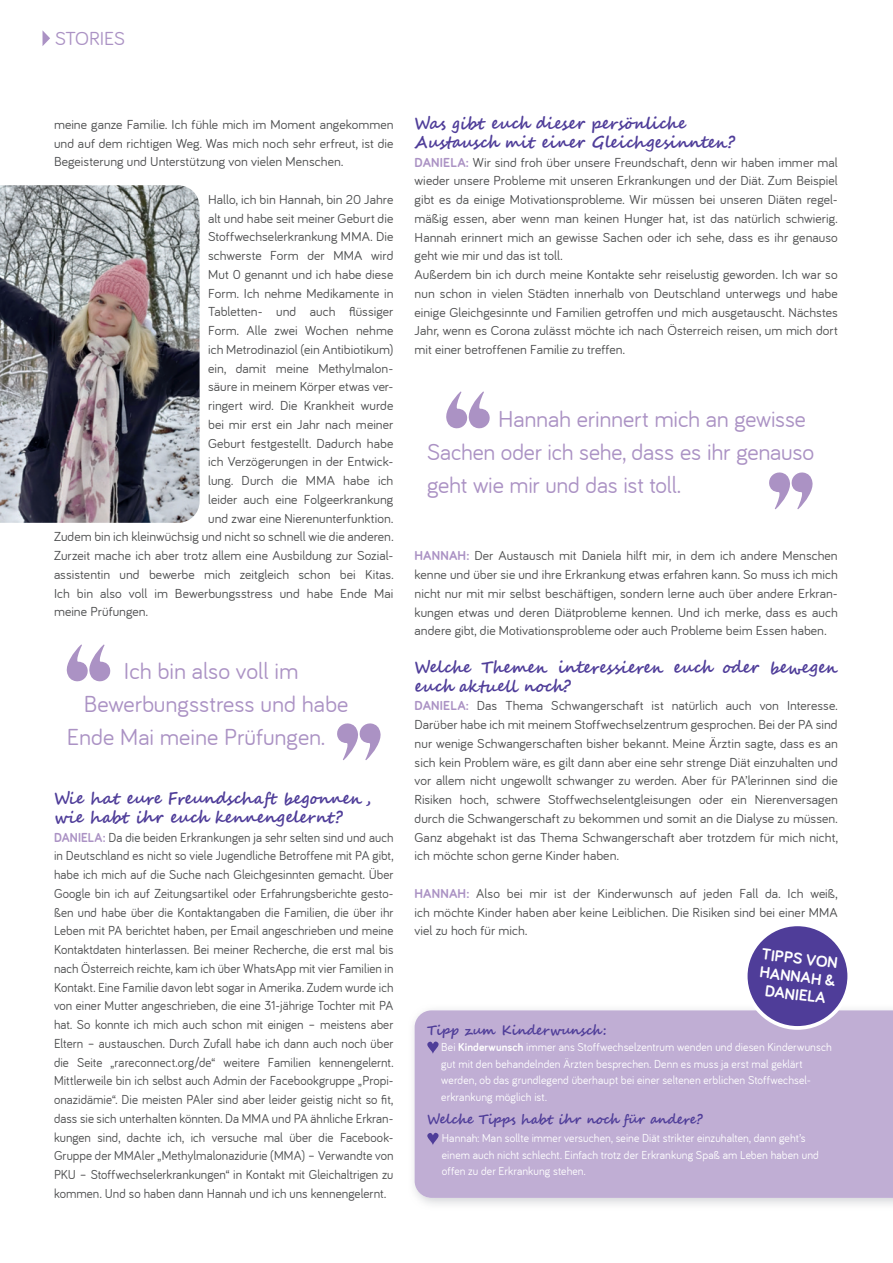
<style>
.page{position:relative;width:893px;height:1263px;background:#fff}
.page>*{position:absolute;margin:0;border:0;box-sizing:border-box;transform-origin:0 0}
.t1{font:24px/33px "Bariol";letter-spacing:-.005em;color:#ab92c4}
.t2{font:19.5px "Bariol";color:#ab92c4}
.t3{font:700 16.5px/18.8px "Segoe Script";color:#4f3d99;scale:.95 1}
.t4{font:700 16.5px/18px "Bariol";color:#fff;text-align:center}
.t5{font:13.5px/18.8px "Bariol";letter-spacing:.005em;color:#4b4c4d;text-align:justify}
.t6{font:13.5px/18.8px "Bariol";letter-spacing:.005em;color:#4b4c4d;text-align:justify;scale:.95 1}
.t7{font:700 13.5px "Segoe Script";color:#4f3d99;scale:.95 1}
.t8{font:12px/16.5px "Bariol";letter-spacing:.01em;color:#fff;scale:.95 1}
.s1{font-weight:700;color:#ab92c4}
.s2{font-weight:700}
</style>
<div class="page">
<img style="left:413px;top:1024px;width:480px;height:181px">
<div style="left:415px;top:1010px;width:478px;height:188px;background:#c0aed4"></div>
<img style="left:0;top:185px;width:200px;height:338px">
<svg style="left:423px;top:1041px;width:20px;height:13px"></svg>
<svg style="left:423px;top:1132px;width:20px;height:13px"></svg>
<svg style="left:66px;top:644px;width:45px;height:38px"></svg>
<svg style="left:337px;top:723px;width:44px;height:37px"></svg>
<svg style="left:446px;top:391px;width:44px;height:38px"></svg>
<svg style="left:769px;top:472px;width:44px;height:37px"></svg>
<div style="left:746px;top:924px;width:103px;height:104px;background:#4f3d99;border-radius:50%"></div>
<div style="left:744px;top:922px;width:107px;height:108px;border:4px solid #fff;border-radius:50%"></div>
<svg style="left:43px;top:31px;width:7px;height:15px"></svg>
<h2 class="t2" style="left:55px;top:25px;width:72px">STORIES</h2>
<p class="t5" style="left:54px;top:114px;width:341px">meine ganze Familie. Ich fühle mich im Moment angekommen und auf dem richtigen Weg. Was mich noch sehr erfreut, ist die Begeisterung und Unterstützung von vielen Menschen.</p>
<p class="t5" style="left:208px;top:189px;width:187px">Hallo, ich bin Hannah, bin 20 Jahre</p>
<p class="t5" style="left:208px;top:208px;width:187px">alt und habe seit meiner Geburt die</p>
<p class="t5" style="left:208px;top:227px;width:187px">Stoffwechselerkrankung MMA. Die</p>
<p class="t5" style="left:208px;top:246px;width:187px">schwerste Form der MMA wird</p>
<p class="t5" style="left:208px;top:264px;width:187px">Mut 0 genannt und ich habe diese</p>
<p class="t5" style="left:208px;top:283px;width:187px">Form. Ich nehme Medikamente in</p>
<p class="t5" style="left:208px;top:302px;width:187px">Tabletten- und auch flüssiger</p>
<p class="t5" style="left:208px;top:321px;width:187px">Form. Alle zwei Wochen nehme</p>
<p class="t5" style="left:208px;top:339px;width:187px">ich Metrodinaziol (ein Antibiotikum)</p>
<p class="t5" style="left:208px;top:358px;width:187px">ein, damit meine Methylmalon-</p>
<p class="t5" style="left:208px;top:377px;width:187px">säure in meinem Körper etwas ver-</p>
<p class="t5" style="left:208px;top:396px;width:187px">ringert wird. Die Krankheit wurde</p>
<p class="t5" style="left:208px;top:414px;width:187px">bei mir erst ein Jahr nach meiner</p>
<p class="t5" style="left:208px;top:433px;width:187px">Geburt festgestellt. Dadurch habe</p>
<p class="t5" style="left:208px;top:452px;width:187px">ich Verzögerungen in der Entwick-</p>
<p class="t5" style="left:208px;top:471px;width:187px">lung. Durch die MMA habe ich</p>
<p class="t5" style="left:208px;top:489px;width:187px">leider auch eine Folgeerkrankung</p>
<p class="t5" style="left:208px;top:508px;width:187px">und zwar eine Nierenunterfunktion.</p>
<p class="t5" style="left:54px;top:527px;width:341px">Zudem bin ich kleinwüchsig und nicht so schnell wie die anderen.</p>
<p class="t5" style="left:54px;top:546px;width:341px">Zurzeit mache ich aber trotz allem eine Ausbildung zur Sozial-</p>
<p class="t5" style="left:54px;top:564px;width:341px">assistentin und bewerbe mich zeitgleich schon bei Kitas.</p>
<p class="t5" style="left:54px;top:583px;width:341px">Ich bin also voll im Bewerbungsstress und habe Ende Mai</p>
<p class="t5" style="left:54px;top:602px;width:96px">meine Prüfungen.</p>
<h1 class="t1" style="left:124px;top:653px;width:176px">Ich bin also voll im</h1>
<h1 class="t1" style="left:84px;top:686px;width:266px">Bewerbungsstress und habe</h1>
<h1 class="t1" style="left:67px;top:719px;width:260px">Ende Mai meine Prüfungen.</h1>
<p class="t3" style="left:54px;top:790px;width:335px">Wie hat eure Freundschaft begonnen , wie habt ihr euch kennengelernt?</p>
<p class="t6" style="left:54px;top:827px;width:359px"><span class="s1">DANIELA:</span> Da die beiden Erkrankungen ja sehr selten sind und auch in Deutschland es nicht so viele Jugendliche Betroffene mit PA gibt, habe ich mich auf die Suche nach Gleichgesinnten gemacht. Über Google bin ich auf Zeitungsartikel oder Erfahrungsberichte gesto&shy;ßen und habe über die Kontaktangaben die Familien, die über ihr Leben mit PA berichtet haben, per Email angeschrieben und meine Kontaktdaten hinterlassen. Bei meiner Recherche, die erst mal bis nach Österreich reichte, kam ich über WhatsApp mit vier Familien in Kontakt. Eine Familie davon lebt sogar in Amerika. Zudem wurde ich von einer Mutter angeschrieben, die eine 31-jährige Tochter mit PA hat. So konnte ich mich auch schon mit einigen – meistens aber Eltern – austauschen. Durch Zufall habe ich dann auch noch über die Seite „rareconnect.org/de“ weitere Familien kennengelernt.<br>Mittlerweile bin ich selbst auch Admin der Facebookgruppe „Propi&shy;onazidämie“. Die meisten PAler sind aber leider geistig nicht so fit, dass sie sich unterhalten könnten. Da MMA und PA ähnliche Erkran&shy;kungen sind, dachte ich, ich versuche mal über die Facebook-Gruppe der MMAler „Methylmalonazidurie (MMA) – Verwandte von PKU – Stoffwechselerkrankungen“ in Kontakt mit Gleichaltrigen zu kommen. Und so haben dann Hannah und ich uns kennengelernt.</p>
<p class="t3" style="left:415px;top:115px;width:339px">Was gibt euch dieser persönliche<br>Austausch mit einer Gleichgesinnten?</p>
<p class="t5" style="left:415px;top:152px;width:425px;text-align:left"><span class="s1">DANIELA:</span> Wir sind froh über unsere Freundschaft, denn wir haben immer mal wieder unsere Probleme mit unseren Erkrankungen und der Diät. Zum Beispiel gibt es da einige Motivationsprobleme. Wir müssen bei unseren Diäten regel&shy;mäßig essen, aber wenn man keinen Hunger hat, ist das natürlich schwierig.<br>Hannah erinnert mich an gewisse Sachen oder ich sehe, dass es ihr genauso geht wie mir und das ist toll.<br>Außerdem bin ich durch meine Kontakte sehr reiselustig geworden. Ich war so nun schon in vielen Städten innerhalb von Deutschland unterwegs und habe einige Gleichgesinnte und Familien getroffen und mich ausgetauscht. Nächstes Jahr, wenn es Corona zulässt möchte ich nach Österreich reisen, um mich dort mit einer betroffenen Familie zu treffen.</p>
<h1 class="t1" style="left:427px;top:401px;width:389px;text-indent:71px">Hannah erinnert mich an gewisse<br>Sachen oder ich sehe, dass es ihr genauso geht wie mir und das ist toll.</h1>
<p class="t5" style="left:415px;top:546px;width:425px"><span class="s1">HANNAH:</span> Der Austausch mit Daniela hilft mir, in dem ich andere Menschen kenne und über sie und ihre Erkrankung etwas erfahren kann. So muss ich mich nicht nur mit mir selbst beschäftigen, sondern lerne auch über andere Erkran&shy;kungen etwas und deren Diätprobleme kennen. Und ich merke, dass es auch andere gibt, die Motivationsprobleme oder auch Probleme beim Essen haben.</p>
<p class="t3" style="left:415px;top:658px;width:447px">Welche Themen interessieren euch oder bewegen euch aktuell noch?</p>
<p class="t5" style="left:415px;top:696px;width:425px"><span class="s1">DANIELA:</span> Das Thema Schwangerschaft ist natürlich auch von Interesse.<br>Darüber habe ich mit meinem Stoffwechselzentrum gesprochen. Bei der PA sind nur wenige Schwangerschaften bisher bekannt. Meine Ärztin sagte, dass es an sich kein Problem wäre, es gilt dann aber eine sehr strenge Diät einzuhalten und vor allem nicht ungewollt schwanger zu werden. Aber für PA’lerinnen sind die Risiken hoch, schwere Stoffwechselentgleisungen oder ein Nierenversagen durch die Schwangerschaft zu bekommen und somit an die Dialyse zu müssen.<br>Ganz abgehakt ist das Thema Schwangerschaft aber trotzdem für mich nicht, ich möchte schon gerne Kinder haben.</p>
<p class="t5" style="left:415px;top:883px;width:425px"><span class="s1">HANNAH:</span> Also bei mir ist der Kinderwunsch auf jeden Fall da. Ich weiß, ich möchte Kinder haben aber keine Leiblichen. Die Risiken sind bei einer MMA viel zu hoch für mich.</p>
<p class="t4" style="left:763px;top:944px;width:78px;rotate:7deg">TIPPS VON<br>HANNAH &amp;<br>DANIELA</p>
<p class="t7" style="left:427px;top:1020px;width:190px">Tipp zum Kinderwunsch :</p>
<p class="t8" style="left:441px;top:1038px;width:412px">Bei <span class="s2">Kinderwunsch</span> immer ans Stoffwechselzentrum wenden und diesen Kinderwunsch gut mit den behandelnden Ärzten besprechen. Denn es muss ja erst mal geklärt werden, ob das grundlegend überhaupt bei einer seltenen erblichen Stoffwechsel&shy;erkrankung möglich ist.</p>
<p class="t7" style="left:427px;top:1109px;width:292px">Welche Tipps habt ihr noch für andere?</p>
<p class="t8" style="left:442px;top:1130px;width:398px">Hannah: Man sollte immer versuchen, seine Diät strikter einzuhalten, dann geht’s einem auch nicht schlecht. Einfach trotz der Erkrankung Spaß am Leben haben und offen zu der Erkrankung stehen.</p>
</div>
